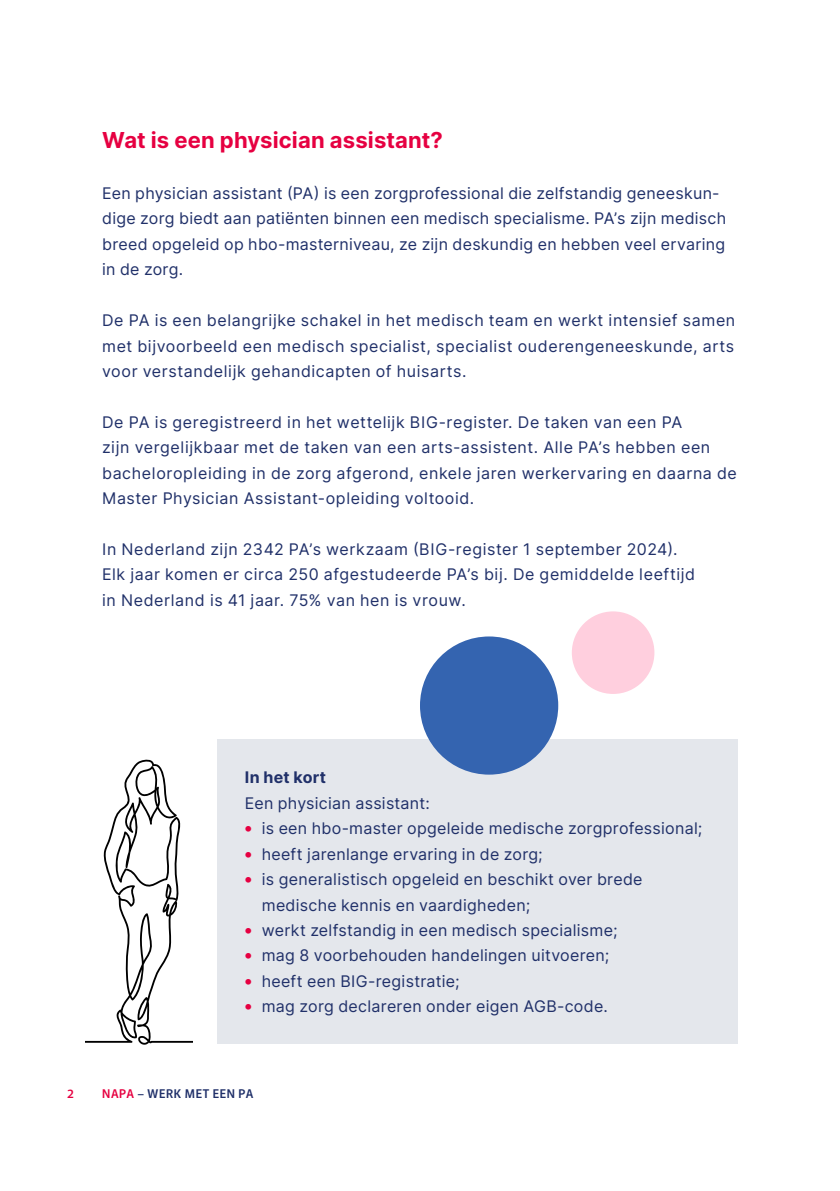
<style>
.page{position:relative;width:840px;height:1191px;background:#fff}
.page>*{position:absolute;margin:0;border:0;box-sizing:border-box;transform-origin:0 0}
.t1{font:700 22px "Inter";letter-spacing:.005em;color:#e60041}
.t2{font:16px/25.4px "Inter";letter-spacing:.02em;color:#203069}
.t3{font:16px/25.4px "Inter";letter-spacing:.04em;color:#203069}
.t4{font:700 16px "Inter";letter-spacing:.02em;color:#203069}
.t5{font:500 12px "Murecho";letter-spacing:.05em;color:#203069}
.t6{font:500 12px "Murecho";color:#e60041}
.s1{font-weight:900;font-size:18px;color:#e60041}
.s2{color:#e60041}
</style>
<div class="page">
<svg style="left:85px;top:759px;width:107px;height:286px"></svg>
<div style="left:217px;top:739px;width:520px;height:304px;background:#e4e7ec"></div>
<div style="left:571px;top:611px;width:83px;height:83px;background:#ffcfde;border-radius:50%"></div>
<div style="left:420px;top:636px;width:138px;height:138px;background:#3464b0;border-radius:50%"></div>
<h1 class="t1" style="left:102px;top:124px;width:342px">Wat is een physician assistant?</h1>
<p class="t2" style="left:102px;top:180px;width:625px">Een physician assistant (PA) is een zorgprofessional die zelfstandig geneeskun&shy;dige zorg biedt aan patiënten binnen een medisch specialisme. PA’s zijn medisch breed opgeleid op hbo-masterniveau, ze zijn deskundig en hebben veel ervaring in de zorg.</p>
<p class="t2" style="left:102px;top:307px;width:634px;text-align:justify">De PA is een belangrijke schakel in het medisch team en werkt intensief samen met bijvoorbeeld een medisch specialist, specialist ouderengeneeskunde, arts voor verstandelijk gehandicapten of huisarts.</p>
<p class="t3" style="left:102px;top:409px;width:636px">De PA is geregistreerd in het wettelijk BIG-register. De taken van een PA<br>zijn vergelijkbaar met de taken van een arts-assistent. Alle PA’s hebben een bacheloropleiding in de zorg afgerond, enkele jaren werkervaring en daarna de Master Physician Assistant-opleiding voltooid.</p>
<p class="t3" style="left:102px;top:536px;width:594px">In Nederland zijn 2342 PA’s werkzaam (BIG-register 1 september 2024).<br>Elk jaar komen er circa 250 afgestudeerde PA’s bij. De gemiddelde leeftijd in Nederland is 41 jaar. 75% van hen is vrouw.</p>
<p class="t4" style="left:244px;top:766px;width:83px">In het kort</p>
<p class="t2" style="left:244px;top:790px;width:186px">Een physician assistant:</p>
<p class="t2" style="left:244px;top:815px;width:459px"><span class="s1">•</span> is een hbo-master opgeleide medische zorgprofessional;</p>
<p class="t2" style="left:244px;top:841px;width:299px"><span class="s1">•</span> heeft jarenlange ervaring in de zorg;</p>
<p class="t2" style="left:261px;top:866px;width:382px;text-indent:-17px"><span class="s1">•</span> is generalistisch opgeleid en beschikt over brede medische kennis en vaardigheden;</p>
<p class="t2" style="left:244px;top:917px;width:374px"><span class="s1">•</span> werkt zelfstandig in een medisch specialisme;</p>
<p class="t2" style="left:244px;top:942px;width:366px"><span class="s1">•</span> mag 8 voorbehouden handelingen uitvoeren;</p>
<p class="t2" style="left:244px;top:968px;width:216px"><span class="s1">•</span> heeft een BIG-registratie;</p>
<p class="t2" style="left:244px;top:993px;width:364px"><span class="s1">•</span> mag zorg declareren onder eigen AGB-code.</p>
<p class="t6" style="left:67px;top:1086px;width:8px">2</p>
<p class="t5" style="left:102px;top:1086px;width:152px"><span class="s2">NAPA</span> – WERK MET EEN PA</p>
</div>
